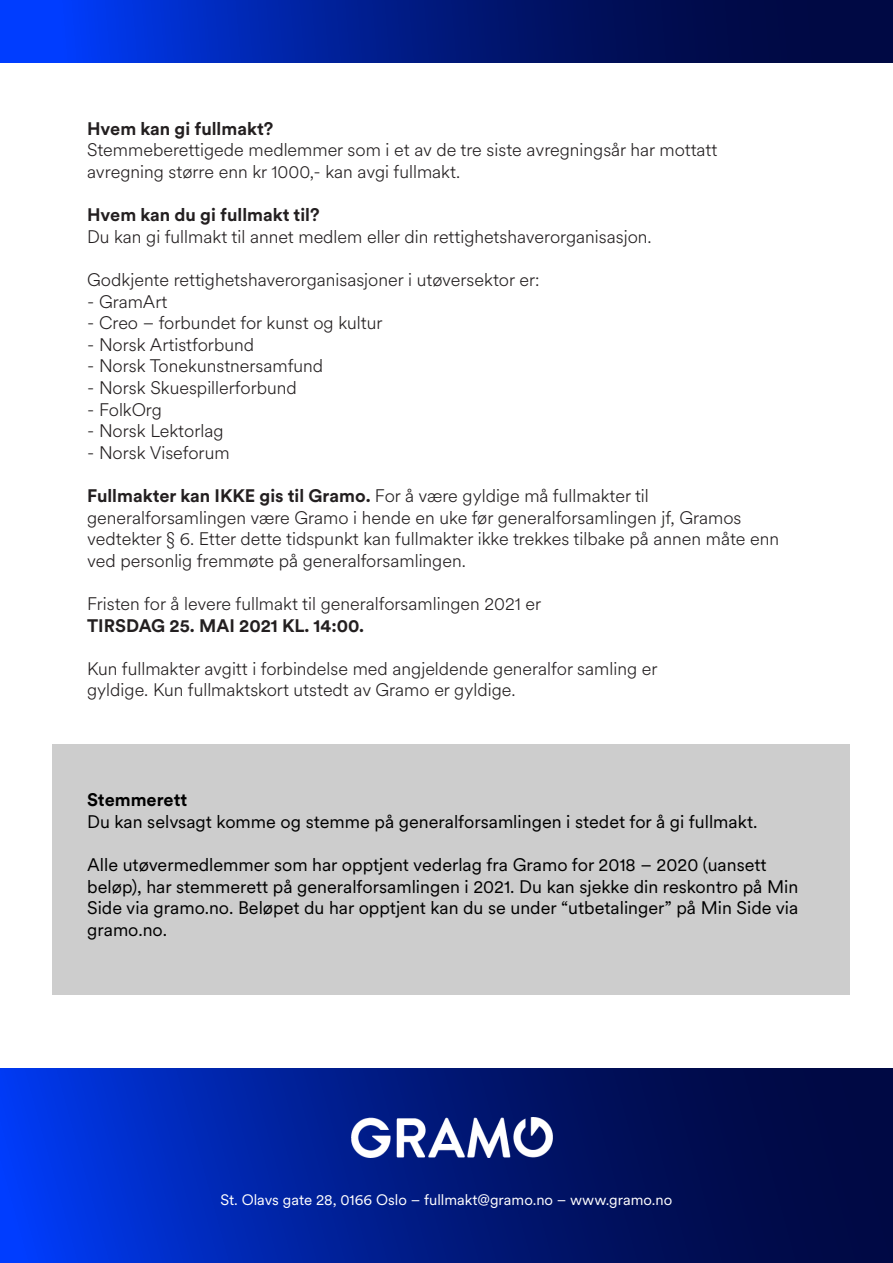
<style>
.page{position:relative;width:893px;height:1263px;background:#fff}
.page>*{position:absolute;margin:0;border:0;box-sizing:border-box;transform-origin:0 0}
.t1{font:300 18px/21.6px "Circular XX";color:#231f20}
.t2{font:18px/21.6px "Circular XX";color:#000}
.t3{font:700 18px "Circular XX";color:#231f20}
.t4{font:700 18px "Circular XX";color:#000}
.t5{font:15px "Circular XX";color:#fff}
.s1{font-weight:700}
</style>
<div class="page">
<svg style="left:0;top:0;width:892px;height:62px;background:#001c8a"></svg>
<div style="left:52px;top:744px;width:797px;height:251px;background:#cdcdcd"></div>
<svg style="left:0;top:1068px;width:893px;height:195px;background:#001b87"></svg>
<img style="left:351px;top:1117px;width:201px;height:40px">
<p class="t3" style="left:87px;top:116px;width:188px">Hvem kan gi fullmakt?</p>
<p class="t1" style="left:87px;top:138px;width:632px">Stemmeberettigede medlemmer som i et av de tre siste avregningsår har mottatt avregning større enn kr 1000,- kan avgi fullmakt.</p>
<p class="t3" style="left:87px;top:202px;width:234px">Hvem kan du gi fullmakt til?</p>
<p class="t1" style="left:87px;top:225px;width:566px">Du kan gi fullmakt til annet medlem eller din rettighetshaverorganisasjon.</p>
<p class="t1" style="left:87px;top:268px;width:454px">Godkjente rettighetshaverorganisasjoner i utøversektor er:</p>
<p class="t1" style="left:87px;top:290px;width:82px">- GramArt</p>
<p class="t1" style="left:87px;top:311px;width:297px">- Creo – forbundet for kunst og kultur</p>
<p class="t1" style="left:87px;top:333px;width:168px">- Norsk Artistforbund</p>
<p class="t1" style="left:87px;top:354px;width:238px">- Norsk Tonekunstnersamfund</p>
<p class="t1" style="left:87px;top:376px;width:211px">- Norsk Skuespillerforbund</p>
<p class="t1" style="left:87px;top:398px;width:76px">- FolkOrg</p>
<p class="t1" style="left:87px;top:419px;width:138px">- Norsk Lektorlag</p>
<p class="t1" style="left:87px;top:441px;width:144px">- Norsk Viseforum</p>
<p class="t1" style="left:87px;top:484px;width:693px"><span class="s1">Fullmakter kan IKKE gis til Gramo.</span> For å være gyldige må fullmakter til generalforsamlingen være Gramo i hende en uke før generalforsamlingen jf, Gramos vedtekter § 6. Etter dette tidspunkt kan fullmakter ikke trekkes tilbake på annen måte enn ved personlig fremmøte på generalforsamlingen.</p>
<p class="t1" style="left:87px;top:592px;width:455px">Fristen for å levere fullmakt til generalforsamlingen 2021 er</p>
<p class="t3" style="left:87px;top:613px;width:278px">TIRSDAG 25. MAI 2021 KL. 14:00.</p>
<p class="t1" style="left:87px;top:657px;width:572px">Kun fullmakter avgitt i forbindelse med angjeldende generalfor samling er</p>
<p class="t1" style="left:87px;top:678px;width:430px">gyldige. Kun fullmaktskort utstedt av Gramo er gyldige.</p>
<p class="t4" style="left:87px;top:788px;width:102px">Stemmerett</p>
<p class="t2" style="left:87px;top:810px;width:672px">Du kan selvsagt komme og stemme på generalforsamlingen i stedet for å gi fullmakt.</p>
<p class="t2" style="left:87px;top:853px;width:713px">Alle utøvermedlemmer som har opptjent vederlag fra Gramo for 2018 – 2020 (uansett beløp), har stemmerett på generalforsamlingen i 2021. Du kan sjekke din reskontro på Min Side via gramo.no. Beløpet du har opptjent kan du se under “utbetalinger” på Min Side via gramo.no.</p>
<p class="t5" style="left:221px;top:1190px;width:453px">St. Olavs gate 28, 0166 Oslo – fullmakt@gramo.no – www.gramo.no</p>
</div>
